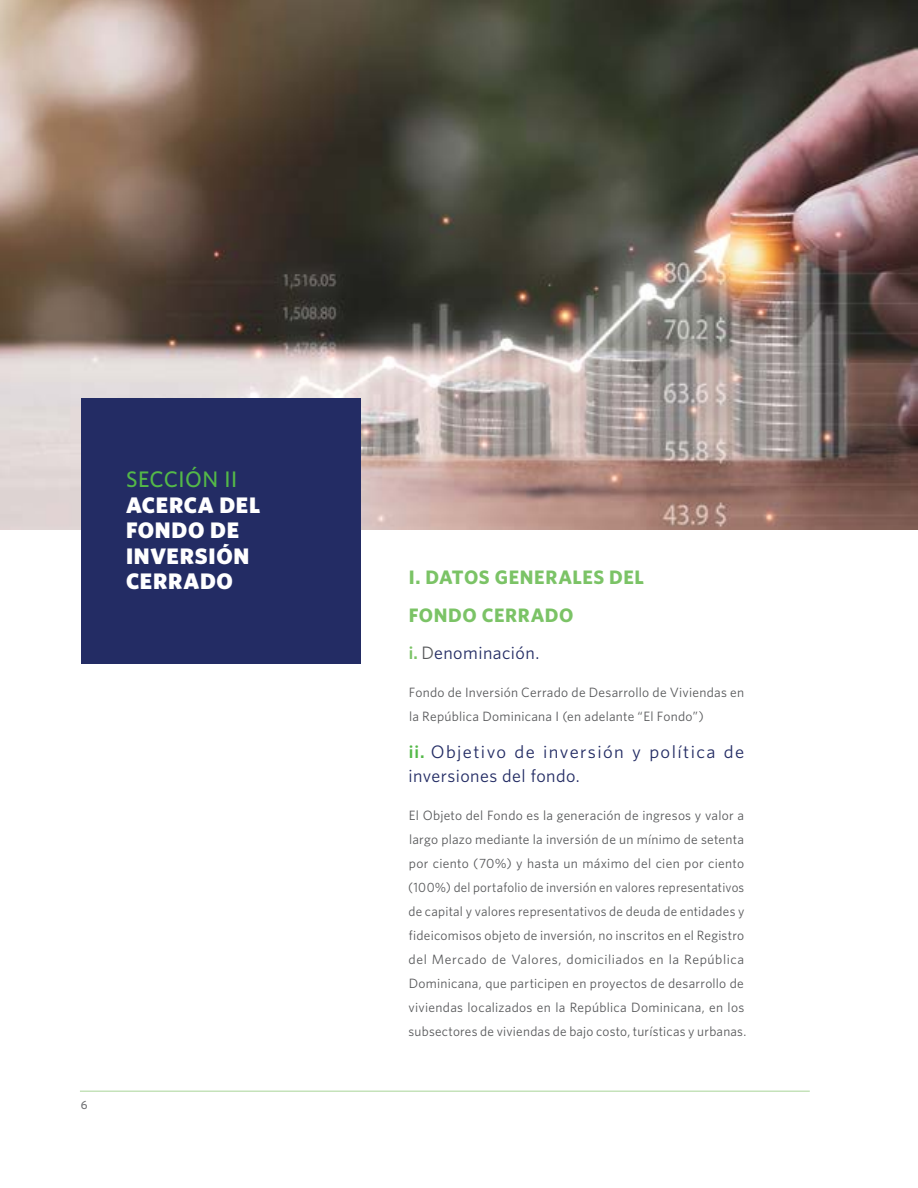
<style>
.page{position:relative;width:918px;height:1188px;background:#fff}
.page>*{position:absolute;margin:0;border:0;box-sizing:border-box;transform-origin:0 0}
.t1{font:900 22.5px/25.5px "Whitney";letter-spacing:.03em;color:#fff}
.t2{font:500 22.5px "Whitney";letter-spacing:.02em;color:#54b948}
.t3{font:700 19.5px/37.5px "Whitney";letter-spacing:.025em;color:#7bc366}
.t4{font:18px/24px "Whitney";letter-spacing:.07em;color:#232c64}
.t5{font:18px "Whitney";letter-spacing:.025em;color:#232c64}
.t6{font:13.5px/24px "Whitney";letter-spacing:.02em;color:#58595b}
.t7{font:500 12px "Whitney";color:#6d6e71}
.s1{font-weight:600;color:#7bc366}
.s2{color:#58595b}
.s3{font-weight:600;color:#54b948}
</style>
<div class="page">
<hr style="left:80px;top:1090px;width:730px;height:2px;background:#acd69c">
<img style="left:0;top:0;width:918px;height:529px">
<div style="left:82px;top:398px;width:279px;height:265px;background:#232c64"></div>
<h1 class="t2" style="left:126px;top:466px;width:113px">SECCIÓN II</h1>
<h1 class="t1" style="left:126px;top:492px;width:136px">ACERCA DEL<br>FONDO DE<br>INVERSIÓN<br>CERRADO</h1>
<p class="t7" style="left:81px;top:1098px;width:8px">6</p>
<h2 class="t3" style="left:409px;top:558px;width:237px">I. DATOS GENERALES DEL<br>FONDO CERRADO</h2>
<h3 class="t5" style="left:409px;top:642px;width:132px"><span class="s1">i.</span> <span class="s2">D</span>enominación.</h3>
<p class="t6" style="left:409px;top:680px;width:337px">Fondo de Inversión Cerrado de Desarrollo de Viviendas en la República Dominicana I (en adelante “El Fondo”)</p>
<h3 class="t4" style="left:409px;top:740px;width:337px"><span class="s3">ii.</span> Objetivo de inversión y política de inversiones del fondo.</h3>
<p class="t6" style="left:408px;top:803px;width:340px">El Objeto del Fondo es la generación de ingresos y valor a largo plazo mediante la inversión de un mínimo de setenta por ciento (70%) y hasta un máximo del cien por ciento (100%) del portafolio de inversión en valores representativos de capital y valores representativos de deuda de entidades y fideicomisos objeto de inversión, no inscritos en el Registro del Mercado de Valores, domiciliados en la República Dominicana, que participen en proyectos de desarrollo de viviendas localizados en la República Dominicana, en los subsectores de viviendas de bajo costo, turísticas y urbanas.</p>
</div>
